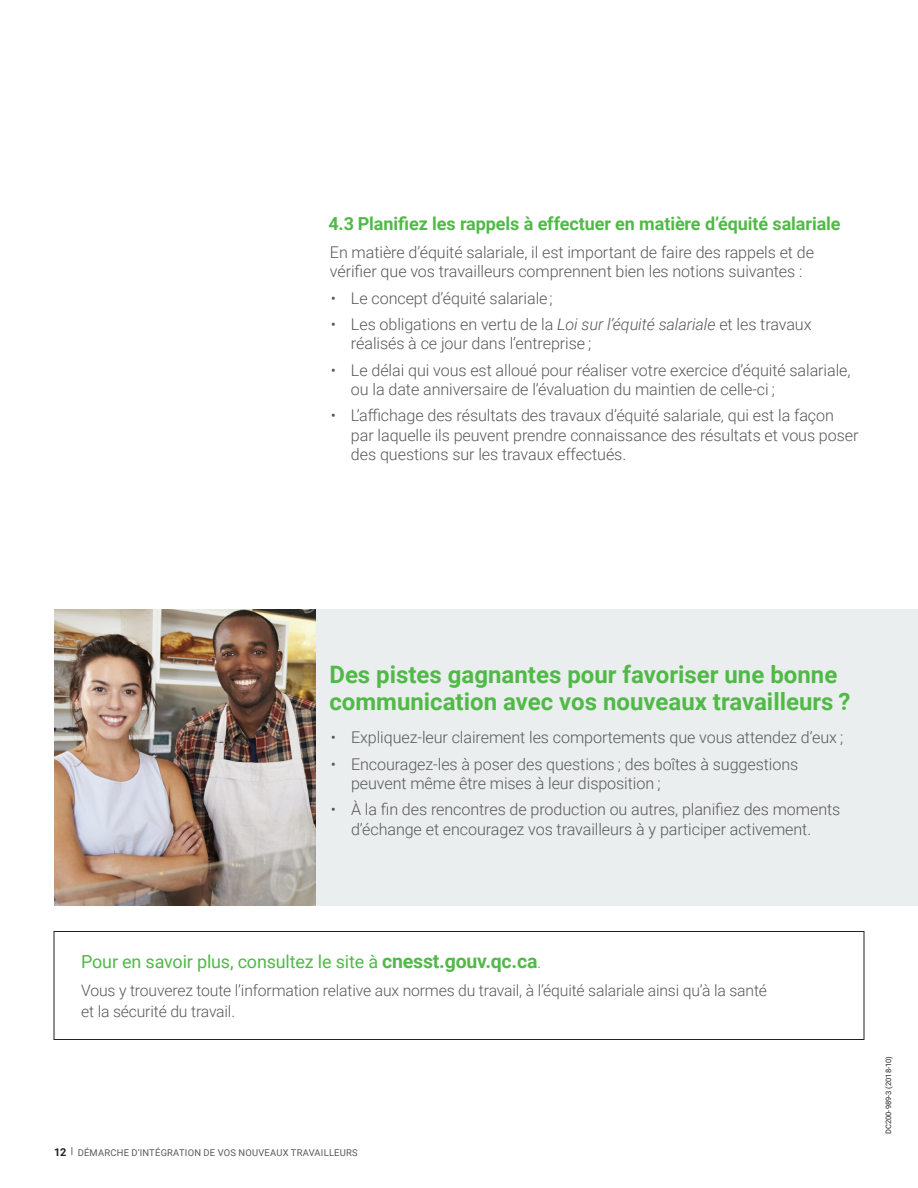
<style>
.page{position:relative;width:918px;height:1188px;background:#fff}
.page>*{position:absolute;margin:0;border:0;box-sizing:border-box;transform-origin:0 0}
.t1{font:700 24px/27px "Roboto";color:#51b948}
.t2{font:700 18px "Roboto";letter-spacing:-.005em;color:#51b948}
.t3{font:18px "Roboto";letter-spacing:-.01em;color:#51b948}
.t4{font:300 16.2px/19.5px "Roboto";letter-spacing:-.005em;color:#57585a}
.t5{font:300 15.75px/21px "Roboto";letter-spacing:-.01em;color:#57585a}
.t6{font:9.3px "Roboto";letter-spacing:.025em;color:#57585a}
.t7{font:7.5px "Roboto";color:#231f20}
.s1{font-style:italic}
.s2{font-weight:700;font-size:19.5px}
.s3{font-weight:300}
.s4{font-weight:700;font-size:10.8px;color:#231f20}
.s5{font-weight:900}
</style>
<div class="page">
<div style="left:315px;top:609px;width:603px;height:297px;background:#ebeeef"></div>
<div style="left:54px;top:931px;width:810px;height:109px;border:1px solid #231f20"></div>
<img style="left:54px;top:609px;width:261px;height:297px">
<p class="t2" style="left:328px;top:210px;width:514px">4.3 Planifiez les rappels à effectuer en matière d’équité salariale</p>
<p class="t4" style="left:330px;top:242px;width:486px">En matière d’équité salariale, il est important de faire des rappels et de vérifier que vos travailleurs comprennent bien les notions suivantes :</p>
<p class="t4" style="left:331px;top:288px;width:223px">• Le concept d’équité salariale ;</p>
<p class="t4" style="left:351px;top:314px;width:462px;text-indent:-20px">• Les obligations en vertu de la <span class="s1">Loi sur l’équité salariale</span> et les travaux réalisés à ce jour dans l’entreprise ;</p>
<p class="t4" style="left:351px;top:360px;width:501px;text-indent:-20px">• Le délai qui vous est alloué pour réaliser votre exercice d’équité salariale, ou la date anniversaire de l’évaluation du maintien de celle-ci ;</p>
<p class="t4" style="left:351px;top:405px;width:509px;text-indent:-20px">• L’affichage des résultats des travaux d’équité salariale, qui est la façon par laquelle ils peuvent prendre connaissance des résultats et vous poser des questions sur les travaux effectués.</p>
<h1 class="t1" style="left:329px;top:660px;width:523px">Des pistes gagnantes pour favoriser une bonne communication avec vos nouveaux travailleurs ?</h1>
<p class="t4" style="left:331px;top:727px;width:514px">• Expliquez-leur clairement les comportements que vous attendez d’eux ;</p>
<p class="t4" style="left:351px;top:753px;width:449px;text-indent:-20px">• Encouragez-les à poser des questions ; des boîtes à suggestions peuvent même être mises à leur disposition ;</p>
<p class="t4" style="left:331px;top:799px;width:511px;text-align:center">• À la fin des rencontres de production ou autres, planifiez des moments d’échange et encouragez vos travailleurs à y participer activement.</p>
<p class="t3" style="left:81px;top:949px;width:462px">Pour en savoir plus, consultez le site à <span class="s2">cnesst.gouv.qc.ca</span><span class="s3">.</span></p>
<p class="t5" style="left:81px;top:980px;width:687px">Vous y trouverez toute l’information relative aux normes du travail, à l’équité salariale ainsi qu’à la santé et la sécurité du travail.</p>
<p class="t6" style="left:54px;top:1146px;width:305px"><span class="s4">12</span> <span class="s5">|</span> DÉMARCHE D’INTÉGRATION DE VOS NOUVEAUX TRAVAILLEURS</p>
<p class="t7" style="left:883px;top:1134px;width:79px;rotate:-90deg">DC200-989-3 (2018-10)</p>
</div>
